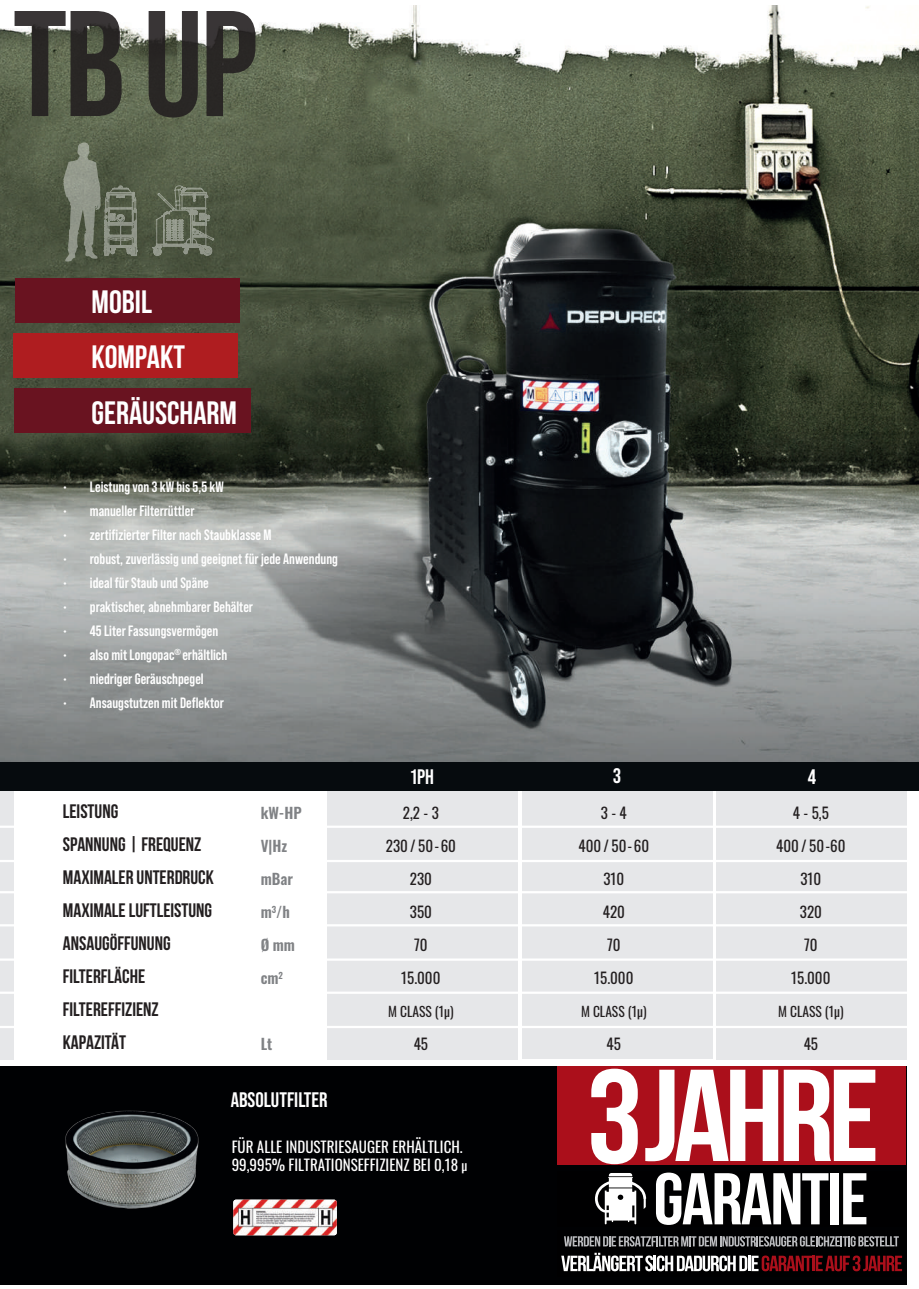
<style>
.page{position:relative;width:919px;height:1289px;background:#fff}
.page>*{position:absolute;margin:0;border:0;box-sizing:border-box;transform-origin:0 0}
.t1{font:700 150px "Bebas Neue Pro";color:#231f20}
.t2{font:700 32.25px/55.3px "Bebas Neue";color:#fff}
.t3{font:700 21px "Bebas Neue Pro";color:#fff}
.t4{font:700 19.5px/33px "Bebas Neue";color:#231f20}
.t5{font:700 15px "Bebas Neue Pro";color:#fff}
.t6{font:15px "Oswald";color:#231f20}
.t7{font:15px/18px "Oswald";color:#fff}
.t8{font:600 15px "Oswald";color:#808285}
.t9{font:13.5px "Oswald";color:#231f20}
.s1{font-size:13.5px}
</style>
<div class="page">
<img style="left:0;top:6px;width:918px;height:756px">
<div style="left:0;top:769px;width:14px;height:290px;background:#e6e7e9"></div>
<div style="left:327px;top:766px;width:191px;height:293px;background:#e6e7e9"></div>
<div style="left:521px;top:765px;width:191px;height:294px;background:#e6e7e9"></div>
<div style="left:716px;top:766px;width:191px;height:293px;background:#e6e7e9"></div>
<div style="left:0;top:762px;width:918px;height:28px;background:#060b0e"></div>
<div style="left:15px;top:278px;width:225px;height:44px;background:#691320"></div>
<div style="left:14px;top:388px;width:236px;height:44px;background:#691320"></div>
<div style="left:13px;top:334px;width:225px;height:44px;background:#af1d20"></div>
<div style="left:0;top:1066px;width:906px;height:219px;background:#000103"></div>
<hr style="left:0;top:859px;width:918px;height:3px;background:#fff">
<hr style="left:0;top:958px;width:918px;height:2px;background:#fff">
<hr style="left:0;top:1025px;width:918px;height:3px;background:#fff">
<hr style="left:0;top:825px;width:918px;height:2px;background:#fff">
<hr style="left:0;top:924px;width:918px;height:2px;background:#fff">
<hr style="left:0;top:991px;width:918px;height:2px;background:#fff">
<hr style="left:0;top:891px;width:918px;height:2px;background:#fff">
<svg style="left:63px;top:140px;width:152px;height:122px"></svg>
<img style="left:233px;top:1199px;width:104px;height:36px">
<svg style="left:595px;top:1173px;width:51px;height:51px"></svg>
<div style="left:557px;top:1066px;width:348px;height:99px;background:#ab0f1b"></div>
<svg style="left:591px;top:1068px;width:46px;height:96px"></svg>
<svg style="left:656px;top:1172px;width:172px;height:52px"></svg>
<div style="left:830px;top:1173px;width:8px;height:51px;background:#fff"></div>
<svg style="left:843px;top:1173px;width:23px;height:51px"></svg>
<svg style="left:564px;top:1236px;width:334px;height:10px"></svg>
<svg style="left:561px;top:1252px;width:341px;height:19px"></svg>
<svg style="left:645px;top:1069px;width:230px;height:92px"></svg>
<img style="left:65px;top:1110px;width:134px;height:99px">
<h1 class="t1" style="left:13px;top:-22px;width:247px">TB UP</h1>
<h2 class="t2" style="left:91px;top:273px;width:147px">MOBIL<br>KOMPAKT<br>GERÄUSCHARM</h2>
<p class="t5" style="left:63px;top:478px;width:162px">• Leistung von 3 kW bis 5,5 kW</p>
<p class="t5" style="left:63px;top:502px;width:133px">• manueller Filterrüttler</p>
<p class="t5" style="left:63px;top:526px;width:210px">• zertifizierter Filter nach Staubklasse M</p>
<p class="t5" style="left:63px;top:550px;width:276px">• robust, zuverlässig und geeignet für jede Anwendung</p>
<p class="t5" style="left:63px;top:574px;width:147px">• ideal für Staub und Späne</p>
<p class="t5" style="left:63px;top:598px;width:192px">• praktischer, abnehmbarer Behälter</p>
<p class="t5" style="left:63px;top:622px;width:157px">• 45 Liter Fassungsvermögen</p>
<p class="t5" style="left:63px;top:646px;width:166px">• also mit Longopac<sup>®</sup> erhältlich</p>
<p class="t5" style="left:63px;top:670px;width:142px">• niedriger Geräuschpegel</p>
<p class="t5" style="left:63px;top:694px;width:162px">• Ansaugstutzen mit Deflektor</p>
<h3 class="t4" style="left:63px;top:794px;width:152px">LEISTUNG<br>SPANNUNG | FREQUENZ<br>MAXIMALER UNTERDRUCK<br>MAXIMALE LUFTLEISTUNG<br>ANSAUGÖFFUNUNG<br>FILTERFLÄCHE<br>FILTEREFFIZIENZ<br>KAPAZITÄT</h3>
<p class="t8" style="left:261px;top:799px;width:43px">kW-HP</p>
<p class="t8" style="left:261px;top:832px;width:28px">V|Hz</p>
<p class="t8" style="left:261px;top:865px;width:34px">mBar</p>
<p class="t8" style="left:261px;top:898px;width:31px">m<sup>3</sup>/h</p>
<p class="t8" style="left:261px;top:931px;width:36px">Ø mm</p>
<p class="t8" style="left:261px;top:964px;width:24px">cm<sup>2</sup></p>
<p class="t8" style="left:261px;top:1030px;width:13px">Lt</p>
<h3 class="t3" style="left:411px;top:764px;width:25px">1PH</h3>
<h3 class="t3" style="left:613px;top:763px;width:9px">3</h3>
<h3 class="t3" style="left:807px;top:764px;width:10px">4</h3>
<p class="t6" style="left:403px;top:799px;width:37px">2,2 - 3</p>
<p class="t6" style="left:386px;top:832px;width:72px">230 / 50-60</p>
<p class="t6" style="left:410px;top:865px;width:24px">230</p>
<p class="t6" style="left:410px;top:898px;width:24px">350</p>
<p class="t6" style="left:414px;top:931px;width:15px">70</p>
<p class="t6" style="left:401px;top:964px;width:41px">15.000</p>
<p class="t9" style="left:388px;top:999px;width:67px">M CLASS (1µ)</p>
<p class="t6" style="left:413px;top:1030px;width:16px">45</p>
<p class="t6" style="left:600px;top:799px;width:28px">3 - 4</p>
<p class="t6" style="left:578px;top:832px;width:72px">400 / 50-60</p>
<p class="t6" style="left:603px;top:865px;width:22px">310</p>
<p class="t6" style="left:602px;top:898px;width:24px">420</p>
<p class="t6" style="left:607px;top:931px;width:15px">70</p>
<p class="t6" style="left:594px;top:964px;width:41px">15.000</p>
<p class="t9" style="left:581px;top:999px;width:67px">M CLASS (1µ)</p>
<p class="t6" style="left:606px;top:1030px;width:16px">45</p>
<p class="t6" style="left:792px;top:799px;width:38px">4 - 5,5</p>
<p class="t6" style="left:776px;top:832px;width:71px">400 / 50-60</p>
<p class="t6" style="left:800px;top:865px;width:22px">310</p>
<p class="t6" style="left:799px;top:898px;width:24px">320</p>
<p class="t6" style="left:804px;top:931px;width:15px">70</p>
<p class="t6" style="left:791px;top:964px;width:41px">15.000</p>
<p class="t9" style="left:778px;top:999px;width:67px">M CLASS (1µ)</p>
<p class="t6" style="left:803px;top:1030px;width:16px">45</p>
<h3 class="t3" style="left:231px;top:1088px;width:98px">ABSOLUTFILTER</h3>
<p class="t7" style="left:232px;top:1136px;width:237px">FÜR ALLE INDUSTRIESAUGER ERHÄLTLICH.<br>99,995% FILTRATIONSEFFIZIENZ BEI 0,18 <span class="s1">µ</span></p>
</div>
